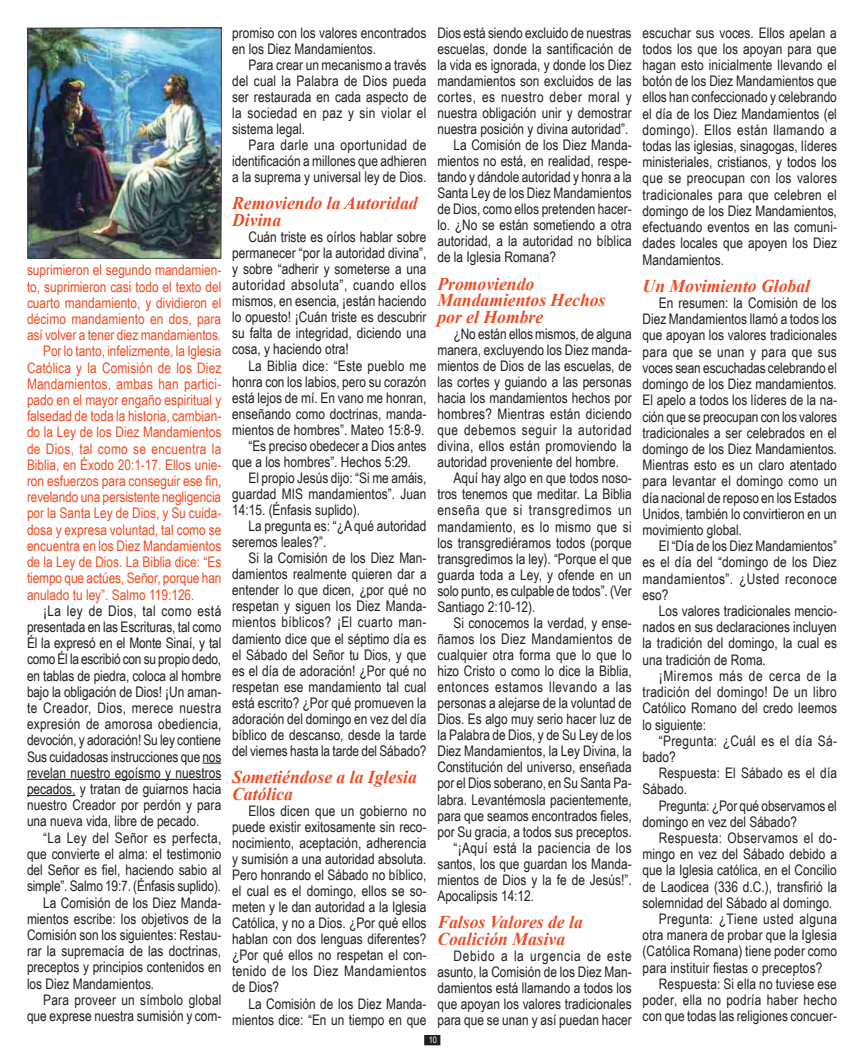
<style>
.page{position:relative;width:864px;height:1059px;background:#fff}
.page>*{position:absolute;margin:0;border:0;box-sizing:border-box;transform-origin:0 0}
.Subhead_1{font:italic 700 18px/16.5px "Times New Roman";color:#f04b22}
.t1{font:14.55px/16px "Arial Narrow";color:#231f20;text-align:justify}
.t2{font:14.55px/16.2px "Arial Narrow";letter-spacing:-.005em;color:#f04b22;text-align:justify}
.t3{font:14.55px/16.2px "Arial Narrow";letter-spacing:.02em;color:#231f20}
.t4{font:9px "Arial Narrow";color:#fff}
</style>
<div class="page">
<div style="left:425px;top:1035px;width:15px;height:9px;background:#231f20"></div>
<div style="left:424px;top:1034px;width:16px;height:11px;border:2px solid #231f20"></div>
<img style="left:27px;top:27px;width:194px;height:232px">
<svg style="left:202px;top:762px;width:19px;height:1px"></svg>
<hr style="left:27px;top:778px;width:194px;height:1px;background:#231f20">
<hr style="left:27px;top:795px;width:48px;height:1px;background:#231f20">
<p class="t2" style="left:27px;top:261px;width:196px">suprimieron el segundo mandamien&shy;to, suprimieron casi todo el texto del cuarto mandamiento, y dividieron el décimo mandamiento en dos, para así volver a tener diez mandamientos.</p>
<p class="t2" style="left:27px;top:342px;width:196px;text-indent:16px">Por lo tanto, infelizmente, la Iglesia Católica y la Comisión de los Diez Mandamientos, ambas han partici&shy;pado en el mayor engaño espiritual y falsedad de toda la historia, cambian&shy;do la Ley de los Diez Mandamientos de Dios, tal como se encuentra la Biblia, en Éxodo 20:1-17. Ellos unie&shy;ron esfuerzos para conseguir ese fin, revelando una persistente negligencia por la Santa Ley de Dios, y Su cuida&shy;dosa y expresa voluntad, tal como se encuentra en los Diez Mandamientos de la Ley de Dios. La Biblia dice: “Es tiempo que actúes, Señor, porque han anulado tu ley”. Salmo 119:126.</p>
<p class="t1" style="left:27px;top:602px;width:196px;text-indent:16px">¡La ley de Dios, tal como está presentada en las Escrituras, tal como Él la expresó en el Monte Sinaí, y tal como Él la escribió con su propio dedo, en tablas de piedra, coloca al hombre bajo la obligación de Dios! ¡Un aman&shy;te Creador, Dios, merece nuestra expresión de amorosa obediencia, devoción, y adoración! Su ley contiene Sus cuidadosas instrucciones que nos revelan nuestro egoísmo y nuestros pecados, y tratan de guiarnos hacia nuestro Creador por perdón y para una nueva vida, libre de pecado.</p>
<p class="t1" style="left:27px;top:828px;width:196px;text-indent:16px">“La Ley del Señor es perfecta, que convierte el alma: el testimonio del Señor es fiel, haciendo sabio al simple”. Salmo 19:7. (Énfasis suplido).</p>
<p class="t1" style="left:27px;top:893px;width:196px;text-indent:16px">La Comisión de los Diez Manda&shy;mientos escribe: los objetivos de la Comisión son los siguientes: Restau&shy;rar la supremacía de las doctrinas, preceptos y principios contenidos en los Diez Mandamientos.</p>
<p class="t1" style="left:27px;top:991px;width:196px;text-align:right">Para proveer un símbolo global que exprese nuestra sumisión y com-</p>
<p class="t1" style="left:232px;top:24px;width:196px">promiso con los valores encontrados en los Diez Mandamientos.</p>
<p class="t1" style="left:232px;top:56px;width:196px;text-indent:16px">Para crear un mecanismo a través del cual la Palabra de Dios pueda ser restaurada en cada aspecto de la sociedad en paz y sin violar el sistema legal.</p>
<p class="t1" style="left:232px;top:136px;width:196px;text-indent:16px">Para darle una oportunidad de identificación a millones que adhieren a la suprema y universal ley de Dios.</p>
<p class="Subhead_1" style="left:232px;top:195px;width:187px">Removiendo la Autoridad<br>Divina</p>
<p class="t1" style="left:232px;top:228px;width:196px;text-indent:16px">Cuán triste es oírlos hablar sobre permanecer “por la autoridad divina”, y sobre “adherir y someterse a una autoridad absoluta”, cuando ellos mismos, en esencia, ¡están haciendo lo opuesto! ¡Cuán triste es descubrir su falta de integridad, diciendo una cosa, y haciendo otra!</p>
<p class="t1" style="left:232px;top:357px;width:196px;text-indent:16px">La Biblia dice: “Este pueblo me honra con los labios, pero su corazón está lejos de mí. En vano me honran, enseñando como doctrinas, manda&shy;mientos de hombres”. Mateo 15:8-9.</p>
<p class="t1" style="left:232px;top:437px;width:196px;text-indent:16px">“Es preciso obedecer a Dios antes que a los hombres”. Hechos 5:29.</p>
<p class="t1" style="left:232px;top:469px;width:196px;text-indent:16px">El propio Jesús dijo: “Si me amáis, guardad MIS mandamientos”. Juan 14:15. (Énfasis suplido).</p>
<p class="t1" style="left:232px;top:517px;width:196px;text-indent:16px">La pregunta es: “¿A qué autoridad seremos leales?”.</p>
<p class="t1" style="left:232px;top:549px;width:196px;text-indent:16px">Si la Comisión de los Diez Man&shy;damientos realmente quieren dar a entender lo que dicen, ¿por qué no respetan y siguen los Diez Manda&shy;mientos bíblicos? ¡El cuarto man&shy;damiento dice que el séptimo día es el Sábado del Señor tu Dios, y que es el día de adoración! ¿Por qué no respetan ese mandamiento tal cual está escrito? ¿Por qué promueven la adoración del domingo en vez del día bíblico de descanso, desde la tarde del viernes hasta la tarde del Sábado?</p>
<p class="Subhead_1" style="left:232px;top:768px;width:186px">Sometiéndose a la Iglesia<br>Católica</p>
<p class="t1" style="left:232px;top:802px;width:196px;text-indent:16px">Ellos dicen que un gobierno no puede existir exitosamente sin reco&shy;nocimiento, aceptación, adherencia y sumisión a una autoridad absoluta.<br>Pero honrando el Sábado no bíblico, el cual es el domingo, ellos se so&shy;meten y le dan autoridad a la Iglesia Católica, y no a Dios. ¿Por qué ellos hablan con dos lenguas diferentes? ¿Por qué ellos no respetan el con&shy;tenido de los Diez Mandamientos de Dios?</p>
<p class="t1" style="left:232px;top:994px;width:196px;text-align:right">La Comisión de los Diez Manda&shy;mientos dice: “En un tiempo en que</p>
<p class="t1" style="left:437px;top:24px;width:196px">Dios está siendo excluido de nuestras escuelas, donde la santificación de la vida es ignorada, y donde los Diez mandamientos son excluidos de las cortes, es nuestro deber moral y nuestra obligación unir y demostrar nuestra posición y divina autoridad”.</p>
<p class="t1" style="left:437px;top:136px;width:196px;text-indent:16px">La Comisión de los Diez Manda&shy;mientos no está, en realidad, respe&shy;tando y dándole autoridad y honra a la Santa Ley de los Diez Mandamientos de Dios, como ellos pretenden hacer&shy;lo. ¿No se están sometiendo a otra autoridad, a la autoridad no bíblica de la Iglesia Romana?</p>
<p class="Subhead_1" style="left:437px;top:275px;width:170px">Promoviendo<br>Mandamientos Hechos por el Hombre</p>
<p class="t1" style="left:437px;top:325px;width:196px;text-indent:16px">¿No están ellos mismos, de alguna manera, excluyendo los Diez manda&shy;mientos de Dios de las escuelas, de las cortes y guiando a las personas hacia los mandamientos hechos por hombres? Mientras están diciendo que debemos seguir la autoridad divina, ellos están promoviendo la autoridad proveniente del hombre.</p>
<p class="t1" style="left:437px;top:469px;width:196px;text-indent:16px">Aquí hay algo en que todos noso&shy;tros tenemos que meditar. La Biblia enseña que si transgredimos un mandamiento, es lo mismo que si los transgrediéramos todos (porque transgredimos la ley). “Porque el que guarda toda a Ley, y ofende en un solo punto, es culpable de todos”. (Ver Santiago 2:10-12).</p>
<p class="t1" style="left:437px;top:614px;width:196px;text-indent:16px">Si conocemos la verdad, y ense&shy;ñamos los Diez Mandamientos de cualquier otra forma que lo que lo hizo Cristo o como lo dice la Biblia, entonces estamos llevando a las personas a alejarse de la voluntad de Dios. Es algo muy serio hacer luz de la Palabra de Dios, y de Su Ley de los Diez Mandamientos, la Ley Divina, la Constitución del universo, enseñada por el Dios soberano, en Su Santa Pa&shy;labra. Levantémosla pacientemente, para que seamos encontrados fieles, por Su gracia, a todos sus preceptos.</p>
<p class="t1" style="left:437px;top:839px;width:196px;text-indent:16px">“¡Aquí está la paciencia de los santos, los que guardan los Manda&shy;mientos de Dios y la fe de Jesús!”.<br>Apocalipsis 14:12.</p>
<p class="Subhead_1" style="left:437px;top:913px;width:147px">Falsos Valores de la<br>Coalición Masiva</p>
<p class="t1" style="left:437px;top:947px;width:196px;text-indent:16px">Debido a la urgencia de este asunto, la Comisión de los Diez Man&shy;damientos está llamando a todos los que apoyan los valores tradicionales para que se unan y así puedan hacer</p>
<p class="t4" style="left:429px;top:1032px;width:10px">10</p>
<p class="t1" style="left:643px;top:24px;width:196px">escuchar sus voces. Ellos apelan a todos los que los apoyan para que hagan esto inicialmente llevando el botón de los Diez Mandamientos que ellos han confeccionado y celebrando el día de los Diez Mandamientos (el domingo). Ellos están llamando a todas las iglesias, sinagogas, líderes ministeriales, cristianos, y todos los que se preocupan con los valores tradicionales para que celebren el domingo de los Diez Mandamientos, efectuando eventos en las comuni&shy;dades locales que apoyen los Diez Mandamientos.</p>
<p class="Subhead_1" style="left:643px;top:277px;width:169px">Un Movimiento Global</p>
<p class="t1" style="left:643px;top:294px;width:196px;text-indent:16px">En resumen: la Comisión de los Diez Mandamientos llamó a todos los que apoyan los valores tradicionales para que se unan y para que sus voces sean escuchadas celebrando el domingo de los Diez mandamientos.<br>El apelo a todos los líderes de la na&shy;ción que se preocupan con los valores tradicionales a ser celebrados en el domingo de los Diez Mandamientos.<br>Mientras esto es un claro atentado para levantar el domingo como un día nacional de reposo en los Estados Unidos, también lo convirtieron en un movimiento global.</p>
<p class="t1" style="left:643px;top:537px;width:196px;text-indent:16px">El “Día de los Diez Mandamientos” es el día del “domingo de los Diez mandamientos”. ¿Usted reconoce eso?</p>
<p class="t1" style="left:643px;top:602px;width:196px;text-indent:16px">Los valores tradicionales mencio&shy;nados en sus declaraciones incluyen la tradición del domingo, la cual es una tradición de Roma.</p>
<p class="t1" style="left:643px;top:667px;width:196px;text-indent:16px">¡Miremos más de cerca de la tradición del domingo! De un libro Católico Romano del credo leemos lo siguiente:</p>
<p class="t3" style="left:643px;top:732px;width:196px;text-indent:16px">“Pregunta: ¿Cuál es el día Sá&shy;bado?</p>
<p class="t1" style="left:643px;top:764px;width:196px;text-indent:16px">Respuesta: El Sábado es el día<br>Sábado.</p>
<p class="t1" style="left:643px;top:796px;width:196px;text-indent:16px">Pregunta: ¿Por qué observamos el domingo en vez del Sábado?</p>
<p class="t1" style="left:643px;top:829px;width:196px;text-indent:16px">Respuesta: Observamos el do&shy;mingo en vez del Sábado debido a que la Iglesia católica, en el Concilio de Laodicea (336 d.C.), transfirió la solemnidad del Sábado al domingo.</p>
<p class="t1" style="left:643px;top:910px;width:196px;text-indent:16px">Pregunta: ¿Tiene usted alguna otra manera de probar que la Iglesia (Católica Romana) tiene poder como para instituir fiestas o preceptos?</p>
<p class="t1" style="left:643px;top:975px;width:196px;text-indent:16px">Respuesta: Si ella no tuviese ese poder, ella no podría haber hecho con que todas las religiones concuer-</p>
</div>
